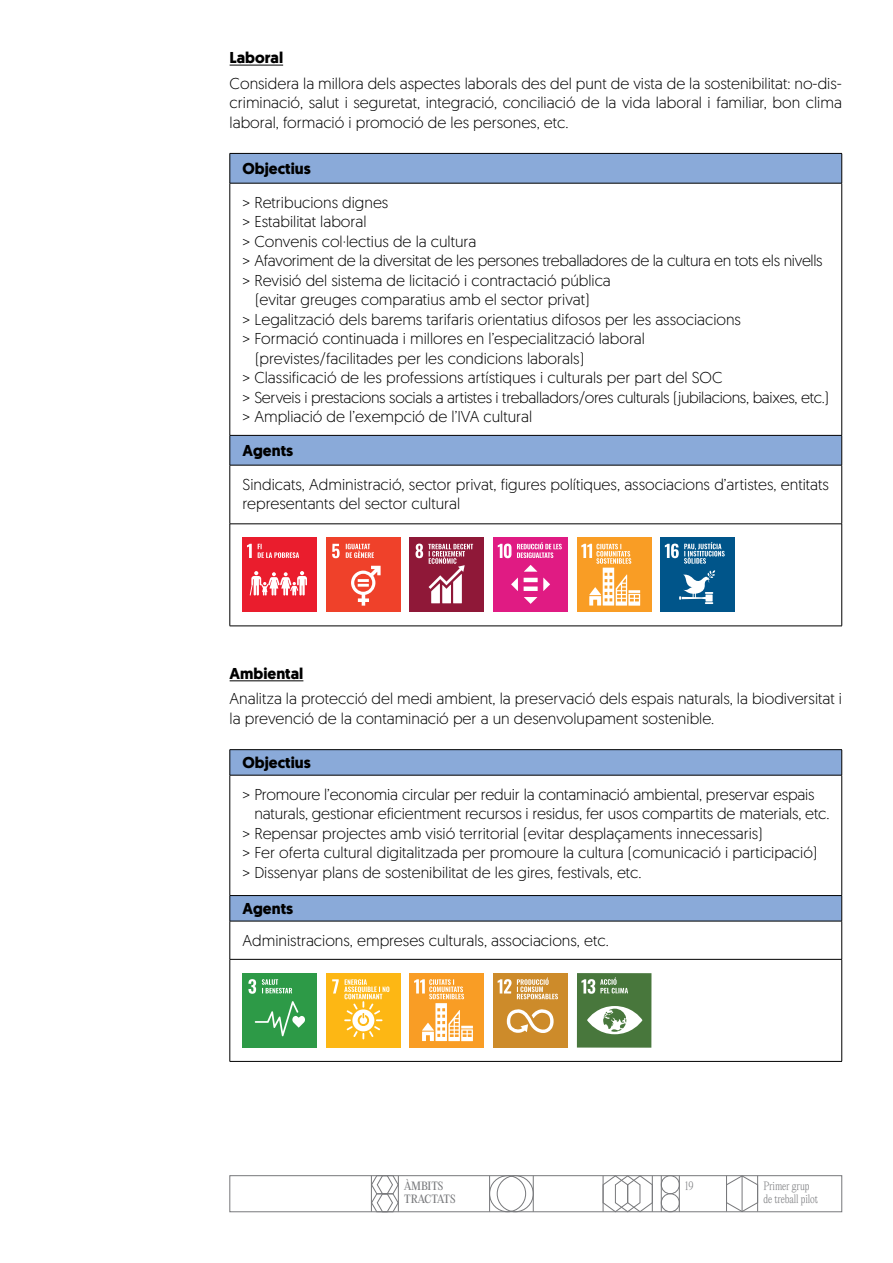
<style>
.page{position:relative;width:893px;height:1263px;background:#fff}
.page>*{position:absolute;margin:0;border:0;box-sizing:border-box;transform-origin:0 0}
._00__Text_base_-_Sen{font:300 15.75px/19.5px "Geomanist";color:#000}
._00__Text_base{font:300 15.75px/19.5px "Geomanist";color:#000;text-align:justify}
._00__Text_base_-_Sen-2{font:300 15.75px "Geomanist";letter-spacing:-.02em;color:#000}
._00__Titolets_subrat{font:700 15.75px "Geomanist";color:#000}
.t1{font:200 10.5px/12.6px "Editorial New";letter-spacing:-.005em;color:#77787b}
.t2{font:10.5px "PP Editorial New";letter-spacing:-.01em;color:#77787b}
</style>
<div class="page">
<div style="left:230px;top:1175px;width:612px;height:37px;border:1px solid #77787b"></div>
<svg style="left:371px;top:1175px;width:28px;height:37px"></svg>
<hr style="left:398px;top:1176px;width:1px;height:35px;background:#77787b">
<div style="left:497px;top:1175px;width:36px;height:37px;border:1px solid #77787b;border-radius:50%"></div>
<div style="left:489px;top:1175px;width:37px;height:37px;border:1px solid #77787b;border-radius:50%"></div>
<hr style="left:489px;top:1176px;width:1px;height:36px;background:#77787b">
<hr style="left:533px;top:1176px;width:1px;height:36px;background:#77787b">
<svg style="left:603px;top:1175px;width:50px;height:37px"></svg>
<hr style="left:603px;top:1176px;width:1px;height:36px;background:#77787b">
<hr style="left:652px;top:1176px;width:1px;height:36px;background:#77787b">
<hr style="left:661px;top:1176px;width:1px;height:36px;background:#77787b">
<hr style="left:679px;top:1176px;width:1px;height:36px;background:#77787b">
<div style="left:661px;top:1175px;width:18px;height:19px;border:1px solid #77787b;border-radius:50%"></div>
<div style="left:661px;top:1193px;width:18px;height:19px;border:1px solid #77787b;border-radius:50%"></div>
<svg style="left:726px;top:1175px;width:32px;height:37px"></svg>
<hr style="left:726px;top:1176px;width:1px;height:35px;background:#77787b">
<hr style="left:757px;top:1176px;width:1px;height:35px;background:#77787b">
<hr style="left:742px;top:1176px;width:1px;height:35px;background:#77787b">
<hr style="left:230px;top:65px;width:53px;height:1px;background:#000">
<hr style="left:230px;top:680px;width:73px;height:1px;background:#000">
<svg style="left:231px;top:154px;width:610px;height:311px"></svg>
<hr style="left:230px;top:153px;width:612px;height:1px;background:#000">
<svg style="left:230px;top:154px;width:1px;height:29px"></svg>
<svg style="left:841px;top:154px;width:1px;height:29px"></svg>
<hr style="left:230px;top:183px;width:612px;height:1px;background:#000">
<hr style="left:230px;top:183px;width:1px;height:252px;background:#000">
<hr style="left:841px;top:183px;width:1px;height:252px;background:#000">
<hr style="left:230px;top:435px;width:612px;height:1px;background:#000">
<svg style="left:230px;top:436px;width:1px;height:29px"></svg>
<svg style="left:841px;top:436px;width:1px;height:29px"></svg>
<hr style="left:230px;top:465px;width:612px;height:1px;background:#000">
<hr style="left:230px;top:465px;width:1px;height:59px;background:#000">
<hr style="left:841px;top:465px;width:1px;height:59px;background:#000">
<hr style="left:230px;top:524px;width:612px;height:1px;background:#000">
<hr style="left:230px;top:524px;width:1px;height:102px;background:#000">
<hr style="left:841px;top:524px;width:1px;height:102px;background:#000">
<hr style="left:230px;top:626px;width:612px;height:1px;background:#000">
<div style="left:243px;top:538px;width:74px;height:74px;background:#ea1d2d"></div>
<svg style="left:247px;top:544px;width:5px;height:14px"></svg>
<svg style="left:249px;top:571px;width:58px;height:25px"></svg>
<svg style="left:258px;top:544px;width:41px;height:14px"></svg>
<div style="left:493px;top:538px;width:75px;height:74px;background:#e01b83"></div>
<svg style="left:498px;top:544px;width:13px;height:14px"></svg>
<div style="left:524px;top:586px;width:14px;height:5px;background:#fff"></div>
<hr style="left:524px;top:578px;width:14px;height:4px;background:#fff">
<svg style="left:524px;top:565px;width:13px;height:7px"></svg>
<svg style="left:543px;top:578px;width:7px;height:13px"></svg>
<svg style="left:524px;top:597px;width:13px;height:7px"></svg>
<svg style="left:511px;top:578px;width:7px;height:13px"></svg>
<svg style="left:517px;top:542px;width:45px;height:16px"></svg>
<div style="left:410px;top:538px;width:74px;height:74px;background:#8f1838"></div>
<svg style="left:415px;top:544px;width:58px;height:59px"></svg>
<div style="left:326px;top:538px;width:75px;height:74px;background:#ef412a"></div>
<svg style="left:332px;top:544px;width:8px;height:14px"></svg>
<svg style="left:351px;top:566px;width:30px;height:40px"></svg>
<svg style="left:346px;top:544px;width:28px;height:14px"></svg>
<div style="left:577px;top:538px;width:74px;height:74px;background:#f99d25"></div>
<svg style="left:581px;top:544px;width:59px;height:62px"></svg>
<div style="left:660px;top:538px;width:75px;height:74px;background:#00558a"></div>
<svg style="left:679px;top:570px;width:36px;height:34px"></svg>
<svg style="left:665px;top:542px;width:60px;height:22px"></svg>
<svg style="left:231px;top:750px;width:610px;height:171px"></svg>
<hr style="left:230px;top:749px;width:612px;height:1px;background:#000">
<svg style="left:230px;top:750px;width:1px;height:25px"></svg>
<svg style="left:841px;top:750px;width:1px;height:25px"></svg>
<hr style="left:230px;top:775px;width:612px;height:1px;background:#000">
<hr style="left:230px;top:775px;width:1px;height:120px;background:#000">
<hr style="left:841px;top:775px;width:1px;height:120px;background:#000">
<hr style="left:230px;top:895px;width:612px;height:1px;background:#000">
<svg style="left:230px;top:896px;width:1px;height:25px"></svg>
<svg style="left:841px;top:896px;width:1px;height:25px"></svg>
<hr style="left:230px;top:921px;width:612px;height:1px;background:#000">
<hr style="left:230px;top:921px;width:1px;height:38px;background:#000">
<hr style="left:841px;top:921px;width:1px;height:38px;background:#000">
<hr style="left:230px;top:959px;width:612px;height:1px;background:#000">
<hr style="left:230px;top:959px;width:1px;height:102px;background:#000">
<hr style="left:841px;top:959px;width:1px;height:102px;background:#000">
<hr style="left:230px;top:1061px;width:612px;height:1px;background:#000">
<div style="left:243px;top:973px;width:74px;height:75px;background:#2d9a47"></div>
<svg style="left:248px;top:979px;width:8px;height:15px"></svg>
<svg style="left:255px;top:1001px;width:50px;height:35px"></svg>
<svg style="left:262px;top:979px;width:30px;height:14px"></svg>
<div style="left:493px;top:973px;width:75px;height:75px;background:#cd8b2a"></div>
<svg style="left:498px;top:979px;width:13px;height:14px"></svg>
<svg style="left:507px;top:1009px;width:47px;height:24px"></svg>
<svg style="left:517px;top:977px;width:41px;height:22px"></svg>
<div style="left:410px;top:973px;width:74px;height:75px;background:#f99d25"></div>
<svg style="left:414px;top:979px;width:59px;height:62px"></svg>
<div style="left:326px;top:973px;width:75px;height:75px;background:#fdb714"></div>
<svg style="left:332px;top:979px;width:57px;height:60px"></svg>
<div style="left:577px;top:973px;width:74px;height:75px;background:#48773c"></div>
<svg style="left:587px;top:1006px;width:55px;height:28px"></svg>
<svg style="left:581px;top:977px;width:47px;height:17px"></svg>
<p class="_00__Titolets_subrat" style="left:230px;top:47px;width:55px">Laboral</p>
<p class="_00__Text_base" style="left:230px;top:73px;width:614px">Considera la millora dels aspectes laborals des del punt de vista de la sostenibilitat: no-dis&shy;criminació, salut i seguretat, integració, conciliació de la vida laboral i familiar, bon clima laboral, formació i promoció de les persones, etc.</p>
<p class="_00__Titolets_subrat" style="left:243px;top:158px;width:70px">Objectius</p>
<p class="_00__Text_base_-_Sen" style="left:243px;top:192px;width:147px">&gt; Retribucions dignes</p>
<p class="_00__Text_base_-_Sen" style="left:243px;top:211px;width:125px">&gt; Estabilitat laboral</p>
<p class="_00__Text_base_-_Sen" style="left:243px;top:231px;width:235px">&gt; Convenis col·lectius de la cultura</p>
<p class="_00__Text_base_-_Sen-2" style="left:243px;top:251px;width:582px">&gt; Afavoriment de la diversitat de les persones treballadores de la cultura en tots els nivells</p>
<p class="_00__Text_base_-_Sen" style="left:243px;top:270px;width:370px;text-align:center">&gt; Revisió del sistema de licitació i contractació pública (evitar greuges comparatius amb el sector privat)</p>
<p class="_00__Text_base_-_Sen" style="left:243px;top:309px;width:500px">&gt; Legalització dels barems tarifaris orientatius difosos per les associacions</p>
<p class="_00__Text_base_-_Sen" style="left:255px;top:328px;width:392px;text-indent:-12px">&gt; Formació continuada i millores en l’especialització laboral (previstes/facilitades per les condicions laborals)</p>
<p class="_00__Text_base_-_Sen" style="left:243px;top:367px;width:481px">&gt; Classificació de les professions artístiques i culturals per part del SOC</p>
<p class="_00__Text_base_-_Sen-2" style="left:243px;top:387px;width:588px">&gt; Serveis i prestacions socials a artistes i treballadors/ores culturals (jubilacions, baixes, etc.)</p>
<p class="_00__Text_base_-_Sen" style="left:243px;top:406px;width:291px">&gt; Ampliació de l’exempció de l’IVA cultural</p>
<p class="_00__Titolets_subrat" style="left:243px;top:440px;width:52px">Agents</p>
<p class="_00__Text_base_-_Sen" style="left:243px;top:474px;width:588px">Sindicats, Administració, sector privat, figures polítiques, associacions d’artistes, entitats representants del sector cultural</p>
<p class="_00__Titolets_subrat" style="left:230px;top:662px;width:75px">Ambiental</p>
<p class="_00__Text_base" style="left:230px;top:689px;width:614px">Analitza la protecció del medi ambient, la preservació dels espais naturals, la biodiversitat i la prevenció de la contaminació per a un desenvolupament sostenible.</p>
<p class="_00__Titolets_subrat" style="left:243px;top:752px;width:70px">Objectius</p>
<p class="_00__Text_base_-_Sen" style="left:243px;top:784px;width:574px">&gt; Promoure l’economia circular per reduir la contaminació ambiental, preservar espais</p>
<p class="_00__Text_base_-_Sen" style="left:255px;top:803px;width:576px">naturals, gestionar eficientment recursos i residus, fer usos compartits de materials, etc.</p>
<p class="_00__Text_base_-_Sen" style="left:243px;top:823px;width:522px">&gt; Repensar projectes amb visió territorial (evitar desplaçaments innecessaris)</p>
<p class="_00__Text_base_-_Sen" style="left:243px;top:842px;width:576px">&gt; Fer oferta cultural digitalitzada per promoure la cultura (comunicació i participació)</p>
<p class="_00__Text_base_-_Sen" style="left:243px;top:862px;width:401px">&gt; Dissenyar plans de sostenibilitat de les gires, festivals, etc.</p>
<p class="_00__Titolets_subrat" style="left:243px;top:898px;width:52px">Agents</p>
<p class="_00__Text_base_-_Sen" style="left:243px;top:930px;width:368px">Administracions, empreses culturals, associacions, etc.</p>
<p class="t2" style="left:404px;top:1179px;width:41px">ÀMBITS</p>
<p class="t2" style="left:404px;top:1192px;width:53px">TRACTATS</p>
<p class="t1" style="left:685px;top:1180px;width:10px">19</p>
<p class="t1" style="left:763px;top:1180px;width:56px">Primer grup de treball pilot</p>
</div>
